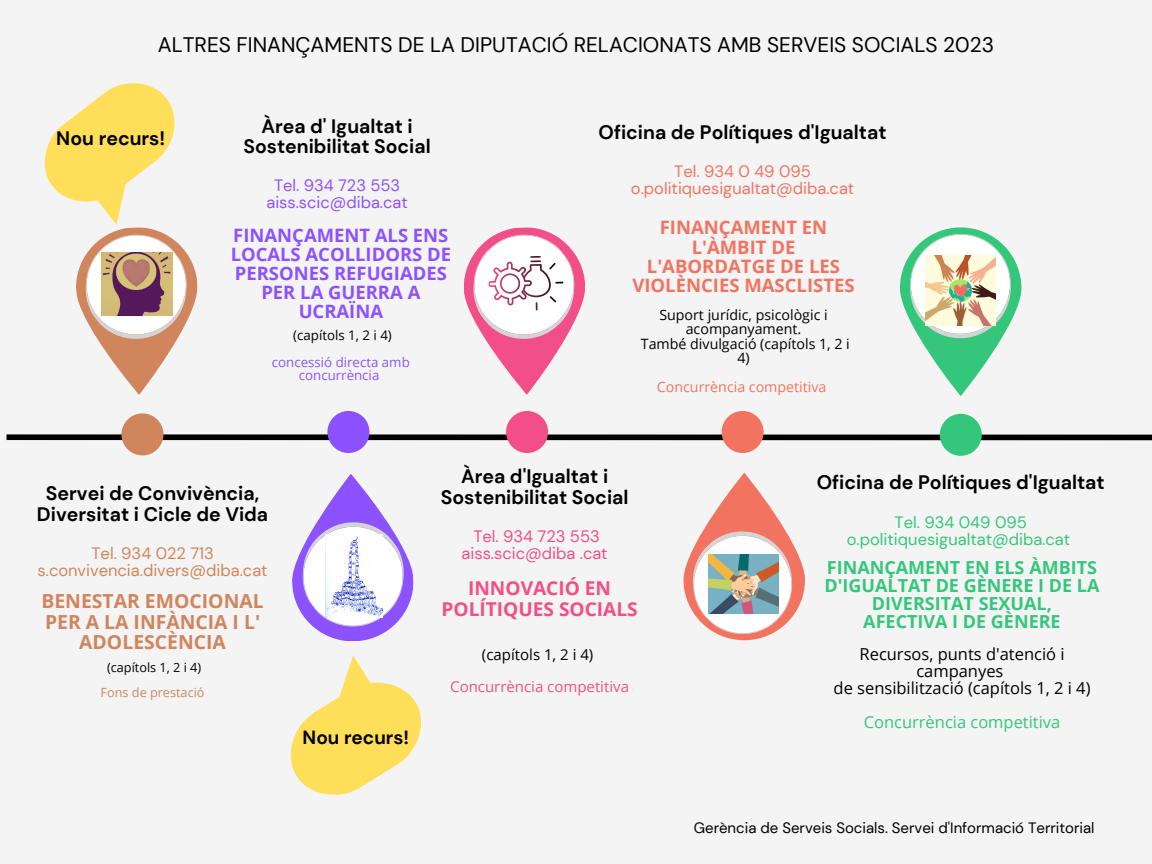
<style>
.page{position:relative;width:1152px;height:864px;background:#f4f4f4}
.page>*{position:absolute;margin:0;border:0;box-sizing:border-box;transform-origin:0 0}
.t1{font:21px "DM Sans";color:#000}
.t2{font:700 19.5px/20.2px "DM Sans";color:#000;text-align:center}
.t3{font:700 19.35px/20.2px "Open Sans";color:#d1855d;text-align:center}
.t4{font:700 19.05px/20.2px "Open Sans";color:#f24e88;text-align:center}
.t5{font:700 19.05px "DM Sans";color:#000}
.t6{font:700 18.45px/19.2px "Open Sans";color:#8c52ff;text-align:center}
.t7{font:700 18.45px/19.2px "Open Sans";color:#f27460;text-align:center}
.t8{font:700 18px/18px "Open Sans";color:#34c77b;text-align:center}
.t9{font:16.5px/16.8px "Open Sans";color:#000;text-align:center}
.t10{font:16.5px/16.8px "DM Sans";color:#f27460;text-align:center}
.t11{font:16.5px/16.8px "DM Sans";color:#34c77b;text-align:center}
.t12{font:16.5px/16.8px "DM Sans";color:#d1855d;text-align:center}
.t13{font:16.5px/16.8px "DM Sans";color:#f24e88;text-align:center}
.t14{font:16.5px/16.8px "DM Sans";color:#8c52ff;text-align:center}
.t15{font:16.5px "Open Sans";color:#34c77b}
.t16{font:15px "DM Sans";color:#000}
.t17{font:15px "Open Sans";color:#f24e88}
.t18{font:15px "Open Sans";color:#000}
.t19{font:14.25px/14.5px "Open Sans";color:#000;text-align:center}
.t20{font:14.25px "Open Sans";color:#f27460}
.t21{font:13.35px/13.4px "Open Sans";color:#8c52ff;text-align:center}
.t22{font:13.35px "Open Sans";color:#000}
.t23{font:12.6px "Open Sans";color:#000}
.t24{font:12.6px "Open Sans";color:#d1855d}
</style>
<div class="page">
<svg style="left:684px;top:473px;width:121px;height:167px"></svg>
<svg style="left:683px;top:511px;width:122px;height:130px"></svg>
<div style="left:7px;top:434px;width:1145px;height:6px;background:#000"></div>
<div style="left:940px;top:414px;width:42px;height:42px;background:#34c77b;border-radius:50%"></div>
<div style="left:722px;top:411px;width:42px;height:42px;background:#f27460;border-radius:50%"></div>
<svg style="left:900px;top:228px;width:121px;height:168px"></svg>
<img style="left:709px;top:555px;width:70px;height:58px">
<svg style="left:900px;top:227px;width:122px;height:132px"></svg>
<img style="left:926px;top:255px;width:70px;height:70px">
<svg style="left:464px;top:227px;width:121px;height:168px"></svg>
<div style="left:121px;top:413px;width:42px;height:42px;background:#d1855d;border-radius:50%"></div>
<div style="left:506px;top:411px;width:42px;height:42px;background:#f24e88;border-radius:50%"></div>
<div style="left:327px;top:411px;width:43px;height:42px;background:#8c52ff;border-radius:50%"></div>
<svg style="left:292px;top:474px;width:122px;height:167px"></svg>
<svg style="left:76px;top:214px;width:122px;height:181px"></svg>
<img style="left:102px;top:253px;width:70px;height:63px">
<img style="left:326px;top:535px;width:57px;height:82px">
<svg style="left:44px;top:83px;width:131px;height:121px"></svg>
<svg style="left:290px;top:681px;width:131px;height:114px"></svg>
<p class="t1" style="left:158px;top:32px;width:838px">ALTRES FINANÇAMENTS DE LA DIPUTACIÓ RELACIONATS AMB SERVEIS SOCIALS 2023</p>
<p class="t2" style="left:56px;top:128px;width:111px">Nou recurs!</p>
<p class="t2" style="left:244px;top:116px;width:189px">Àrea d' Igualtat i<br>Sostenibilitat Social</p>
<p class="t14" style="left:266px;top:177px;width:143px">Tel. 934 723 553 aiss.scic@diba.cat</p>
<p class="t6" style="left:231px;top:225px;width:222px">FINANÇAMENT ALS ENS<br>LOCALS ACOLLIDORS DE<br>PERSONES REFUGIADES<br>PER LA GUERRA A<br>UCRAÏNA</p>
<p class="t22" style="left:293px;top:326px;width:100px">(capítols 1, 2 i 4)</p>
<p class="t21" style="left:272px;top:355px;width:139px">concessió directa amb concurrència</p>
<p class="t2" style="left:599px;top:122px;width:289px">Oficina de Polítiques d'Igualtat</p>
<p class="t10" style="left:631px;top:163px;width:225px">Tel. 934 0 49 095 o.politiquesigualtat@diba.cat</p>
<p class="t7" style="left:632px;top:218px;width:224px">FINANÇAMENT EN<br>L'ÀMBIT DE<br>L'ABORDATGE DE LES<br>VIOLÈNCIES MASCLISTES</p>
<p class="t19" style="left:641px;top:307px;width:211px">Suport jurídic, psicològic i acompanyament.<br>També divulgació (capítols 1, 2 i<br>4)</p>
<p class="t20" style="left:657px;top:377px;width:171px">Concurrència competitiva</p>
<p class="t2" style="left:37px;top:484px;width:233px">Servei de Convivència,<br>Diversitat i Cicle de Vida</p>
<p class="t12" style="left:38px;top:545px;width:232px">Tel. 934 022 713 s.convivencia.divers@diba.cat</p>
<p class="t3" style="left:41px;top:591px;width:224px">BENESTAR EMOCIONAL<br>PER A LA INFÀNCIA I L'<br>ADOLESCÈNCIA</p>
<p class="t23" style="left:107px;top:658px;width:96px">(capítols 1, 2 i 4)</p>
<p class="t24" style="left:101px;top:684px;width:105px">Fons de prestació</p>
<p class="t5" style="left:303px;top:725px;width:108px">Nou recurs!</p>
<p class="t2" style="left:441px;top:467px;width:189px">Àrea d'Igualtat i<br>Sostenibilitat Social</p>
<p class="t13" style="left:462px;top:528px;width:148px">Tel. 934 723 553 aiss.scic@diba .cat</p>
<p class="t4" style="left:442px;top:578px;width:198px">INNOVACIÓ EN<br>POLÍTIQUES SOCIALS</p>
<p class="t18" style="left:482px;top:644px;width:113px">(capítols 1, 2 i 4)</p>
<p class="t17" style="left:450px;top:676px;width:180px">Concurrència competitiva</p>
<p class="t2" style="left:817px;top:473px;width:289px">Oficina de Polítiques d'Igualtat</p>
<p class="t11" style="left:847px;top:514px;width:225px">Tel. 934 049 095 o.politiquesigualtat@diba.cat</p>
<p class="t8" style="left:825px;top:558px;width:276px">FINANÇAMENT EN ELS ÀMBITS<br>D'IGUALTAT DE GÈNERE I DE LA<br>DIVERSITAT SEXUAL,<br>AFECTIVA I DE GÈNERE</p>
<p class="t9" style="left:834px;top:645px;width:258px">Recursos, punts d'atenció i campanyes<br>de sensibilització (capítols 1, 2 i 4)</p>
<p class="t15" style="left:864px;top:710px;width:198px">Concurrència competitiva</p>
<p class="t16" style="left:694px;top:818px;width:402px">Gerència de Serveis Socials. Servei d'Informació Territorial</p>
</div>
